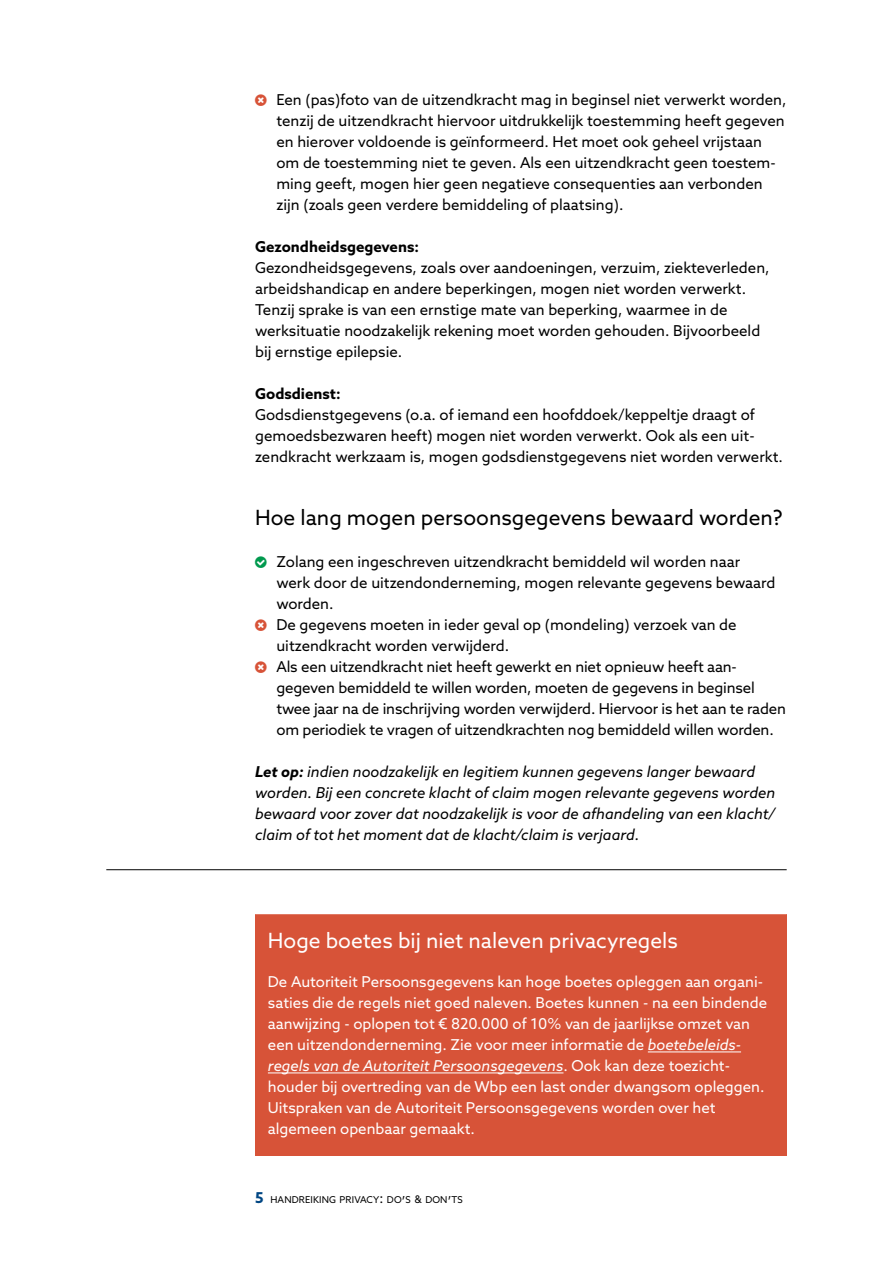
<style>
.page{position:relative;width:893px;height:1263px;background:#fff}
.page>*{position:absolute;margin:0;border:0;box-sizing:border-box;transform-origin:0 0}
.t1{font:21px "Azo Sans";color:#000}
.t2{font:21px "Azo Sans";color:#fff}
.t3{font:15px/21px "Azo Sans";color:#000}
.t4{font:15px/21px "Azo Sans";color:#fff}
.t5{font:italic 15px/21px "Azo Sans";color:#000}
.t6{font:700 15px "Azo Sans";color:#000}
.t7{font:9.45px "Azo Sans";letter-spacing:.015em;color:#000}
.s1{font-weight:700}
.s2{font-style:italic}
.s3{font-weight:700;font-size:15px;color:#004683}
.s4{font-size:13.5px}
.s5{font-size:10.5px}
</style>
<div class="page">
<div style="left:255px;top:914px;width:532px;height:241px;background:#d75338"></div>
<hr style="left:106px;top:869px;width:681px;height:1px;background:#000">
<hr style="left:648px;top:1051px;width:93px;height:1px;background:#fff">
<hr style="left:268px;top:1072px;width:295px;height:1px;background:#fff">
<p class="t3" style="left:276px;top:89px;width:512px">Een (pas)foto van de uitzendkracht mag in beginsel niet verwerkt worden, tenzij de uitzendkracht hiervoor uitdrukkelijk toestemming heeft gegeven en hierover voldoende is geïnformeerd. Het moet ook geheel vrijstaan om de toestemming niet te geven. Als een uitzendkracht geen toestem&shy;ming geeft, mogen hier geen negatieve consequenties aan verbonden zijn (zoals geen verdere bemiddeling of plaatsing).</p>
<p class="t6" style="left:255px;top:237px;width:165px">Gezondheidsgegevens:</p>
<p class="t3" style="left:255px;top:257px;width:516px">Gezondheidsgegevens, zoals over aandoeningen, verzuim, ziekteverleden, arbeidshandicap en andere beperkingen, mogen niet worden verwerkt.<br>Tenzij sprake is van een ernstige mate van beperking, waarmee in de werksituatie noodzakelijk rekening moet worden gehouden. Bijvoorbeeld bij ernstige epilepsie.</p>
<p class="t6" style="left:255px;top:384px;width:87px">Godsdienst:</p>
<p class="t3" style="left:255px;top:404px;width:529px">Godsdienstgegevens (o.a. of iemand een hoofddoek/keppeltje draagt of gemoedsbezwaren heeft) mogen niet worden verwerkt. Ook als een uit&shy;zendkracht werkzaam is, mogen godsdienstgegevens niet worden verwerkt.</p>
<h1 class="t1" style="left:255px;top:504px;width:529px">Hoe lang mogen persoonsgegevens bewaard worden?</h1>
<p class="t3" style="left:276px;top:551px;width:511px">Zolang een ingeschreven uitzendkracht bemiddeld wil worden naar<br>werk door de uitzendonderneming, mogen relevante gegevens bewaard worden.<br>De gegevens moeten in ieder geval op (mondeling) verzoek van de uitzendkracht worden verwijderd.<br>Als een uitzendkracht niet heeft gewerkt en niet opnieuw heeft aan&shy;gegeven bemiddeld te willen worden, moeten de gegevens in beginsel twee jaar na de inschrijving worden verwijderd. Hiervoor is het aan te raden om periodiek te vragen of uitzendkrachten nog bemiddeld willen worden.</p>
<p class="t5" style="left:255px;top:761px;width:522px"><span class="s1">Let op:</span> indien noodzakelijk en legitiem kunnen gegevens langer bewaard worden. Bij een concrete klacht of claim mogen relevante gegevens worden bewaard voor zover dat noodzakelijk is voor de afhandeling van een klacht/ claim of tot het moment dat de klacht/claim is verjaard.</p>
<h1 class="t2" style="left:268px;top:927px;width:411px">Hoge boetes bij niet naleven privacyregels</h1>
<p class="t4" style="left:268px;top:971px;width:501px">De Autoriteit Persoonsgegevens kan hoge boetes opleggen aan organi&shy;saties die de regels niet goed naleven. Boetes kunnen - na een bindende aanwijzing - oplopen tot € 820.000 of 10% van de jaarlijkse omzet van een uitzendonderneming. Zie voor meer informatie de <span class="s2">boetebeleids&shy;regels van de Autoriteit Persoonsgegevens</span>. Ook kan deze toezicht&shy;houder bij overtreding van de Wbp een last onder dwangsom opleggen.<br>Uitspraken van de Autoriteit Persoonsgegevens worden over het algemeen openbaar gemaakt.</p>
<p class="t7" style="left:255px;top:1193px;width:209px"><span class="s3">5</span> HANDREIKING PRIVACY<span class="s4">:</span> DO<span class="s4">’</span>S <span class="s5">&amp;</span> DON<span class="s4">’</span>TS</p>
</div>
